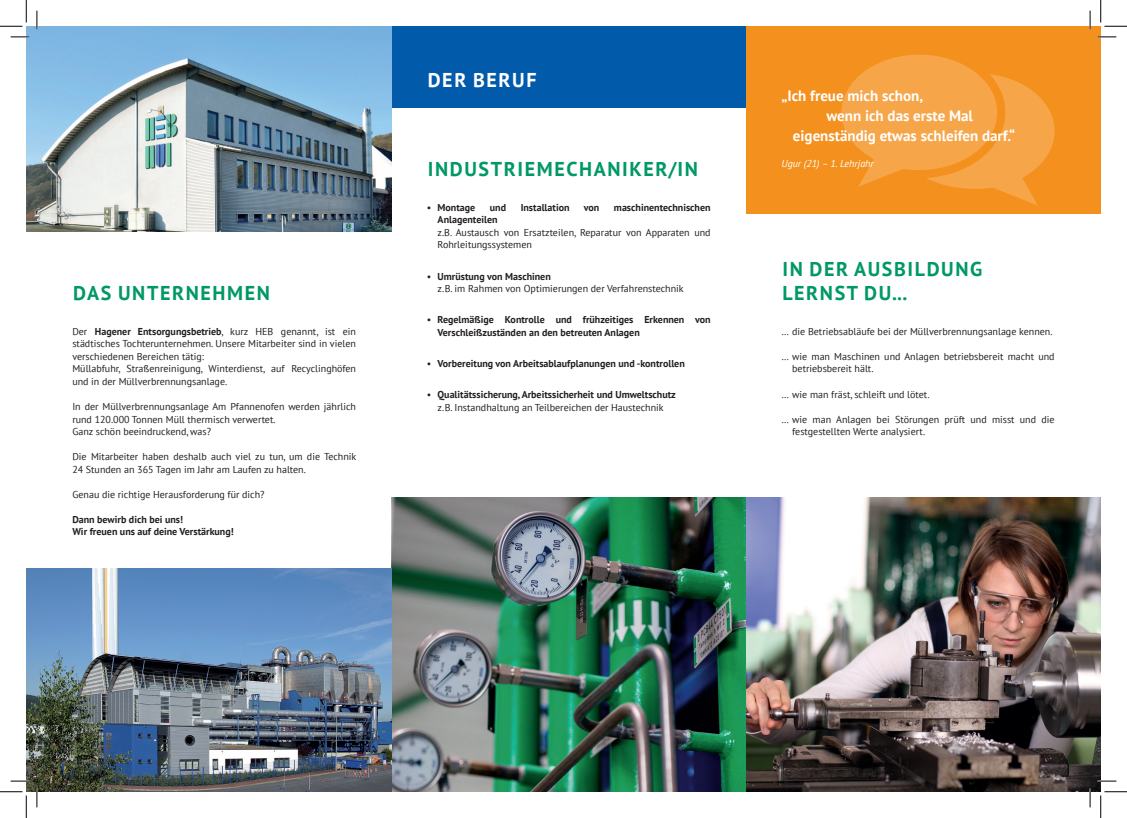
<style>
.page{position:relative;width:1127px;height:818px;background:#fff}
.page>*{position:absolute;margin:0;border:0;box-sizing:border-box;transform-origin:0 0}
.t1{font:700 20px/24px "PT Sans";letter-spacing:.08em;color:#009864}
.t2{font:700 20px "PT Sans";letter-spacing:.08em;color:#fff}
.t3{font:700 15px "PT Sans";color:#fff}
.t4{font:10px/12.5px "PT Sans";color:#231f20}
.t5{font:700 10px/12.5px "PT Sans";color:#231f20}
.t6{font:italic 10px "PT Sans";color:#fff}
.s1{font-weight:700}
.s2{font-weight:400}
</style>
<div class="page">
<div style="left:391px;top:26px;width:355px;height:82px;background:#015aaa"></div>
<img style="left:391px;top:498px;width:709px;height:294px">
<img style="left:26px;top:26px;width:365px;height:206px">
<div style="left:746px;top:26px;width:354px;height:188px;background:#f4901d"></div>
<svg style="left:841px;top:55px;width:213px;height:151px"></svg>
<img style="left:26px;top:568px;width:365px;height:224px">
<svg style="left:11px;top:36px;width:18px;height:2px"></svg>
<svg style="left:1097px;top:36px;width:18px;height:2px"></svg>
<svg style="left:11px;top:780px;width:18px;height:2px"></svg>
<svg style="left:1097px;top:780px;width:18px;height:2px"></svg>
<svg style="left:36px;top:11px;width:2px;height:18px"></svg>
<svg style="left:36px;top:788px;width:2px;height:19px"></svg>
<svg style="left:1089px;top:11px;width:1px;height:18px"></svg>
<svg style="left:1088px;top:788px;width:2px;height:19px"></svg>
<svg style="left:0;top:0;width:27px;height:27px"></svg>
<svg style="left:0;top:791px;width:27px;height:27px"></svg>
<svg style="left:1100px;top:0;width:26px;height:27px"></svg>
<svg style="left:1100px;top:791px;width:26px;height:27px"></svg>
<h1 class="t1" style="left:73px;top:280px;width:198px">Das Unternehmen</h1>
<p class="t4" style="left:72px;top:325px;width:285px">Der <span class="s1">Hagener Entsorgungsbetrieb</span>, kurz HEB genannt, ist ein städtisches Tochterunternehmen. Unsere Mitarbeiter sind in vielen verschiedenen Bereichen tätig:<br>Müllabfuhr, Straßenreinigung, Winterdienst, auf Recyclinghöfen und in der Müllverbrennungsanlage.</p>
<p class="t4" style="left:72px;top:400px;width:285px">In der Müllverbrennungsanlage Am Pfannenofen werden jährlich rund 120.000 Tonnen Müll thermisch verwertet.<br>Ganz schön beeindruckend, was?</p>
<p class="t4" style="left:72px;top:450px;width:285px">Die Mitarbeiter haben deshalb auch viel zu tun, um die Technik<br>24 Stunden an 365 Tagen im Jahr am Laufen zu halten.</p>
<p class="t4" style="left:72px;top:487px;width:194px">Genau die richtige Herausforderung für dich?</p>
<p class="t5" style="left:72px;top:512px;width:163px">Dann bewirb dich bei uns!<br>Wir freuen uns auf deine Verstärkung!</p>
<h1 class="t2" style="left:427px;top:67px;width:110px">Der Beruf</h1>
<h1 class="t1" style="left:427px;top:156px;width:271px">Industriemechaniker/in</h1>
<p class="t5" style="left:427px;top:201px;width:50px"><span class="s2">•</span> Montage</p>
<p class="t5" style="left:490px;top:201px;width:18px">und</p>
<p class="t5" style="left:520px;top:201px;width:50px">Installation</p>
<p class="t5" style="left:583px;top:201px;width:17px">von</p>
<p class="t5" style="left:613px;top:201px;width:98px">maschinentechnischen</p>
<p class="t5" style="left:437px;top:213px;width:61px">Anlagenteilen</p>
<p class="t4" style="left:437px;top:226px;width:274px">z.B. Austausch von Ersatzteilen, Reparatur von Apparaten und<br>Rohrleitungssystemen</p>
<p class="t4" style="left:437px;top:270px;width:247px;text-indent:-11px">• <span class="s1">Umrüstung von Maschinen<br></span>z.B. im Rahmen von Optimierungen der Verfahrenstechnik</p>
<p class="t5" style="left:437px;top:313px;width:274px;text-indent:-11px"><span class="s2">•</span> Regelmäßige Kontrolle und frühzeitiges Erkennen von<br>Verschleißzuständen an den betreuten Anlagen</p>
<p class="t5" style="left:427px;top:357px;width:259px"><span class="s2">•</span> Vorbereitung von Arbeitsablaufplanungen und -kontrollen</p>
<p class="t5" style="left:427px;top:388px;width:250px;text-align:center"><span class="s2">•</span> Qualitätssicherung, Arbeitssicherheit und Umweltschutz <span class="s2">z.B. Instandhaltung an Teilbereichen der Haustechnik</span></p>
<h2 class="t3" style="left:781px;top:86px;width:143px">„Ich freue mich schon,</h2>
<h2 class="t3" style="left:826px;top:106px;width:148px">wenn ich das erste Mal</h2>
<h2 class="t3" style="left:792px;top:126px;width:223px">eigenständig etwas schleifen darf.“</h2>
<p class="t6" style="left:781px;top:157px;width:94px">Ugur (21) – 1. Lehrjahr</p>
<h1 class="t1" style="left:782px;top:256px;width:201px">In der Ausbi ldung lernst du...</h1>
<p class="t4" style="left:781px;top:325px;width:272px">… die Betriebsabläufe bei der Müllverbrennungsanlage kennen.</p>
<p class="t4" style="left:792px;top:350px;width:264px;text-indent:-11px">… wie man Maschinen und Anlagen betriebsbereit macht und betriebsbereit hält.</p>
<p class="t4" style="left:781px;top:387px;width:149px">… wie man fräst, schleift und lötet.</p>
<p class="t4" style="left:792px;top:412px;width:264px;text-indent:-11px">… wie man Anlagen bei Störungen prüft und misst und die festgestellten Werte analysiert.</p>
</div>
